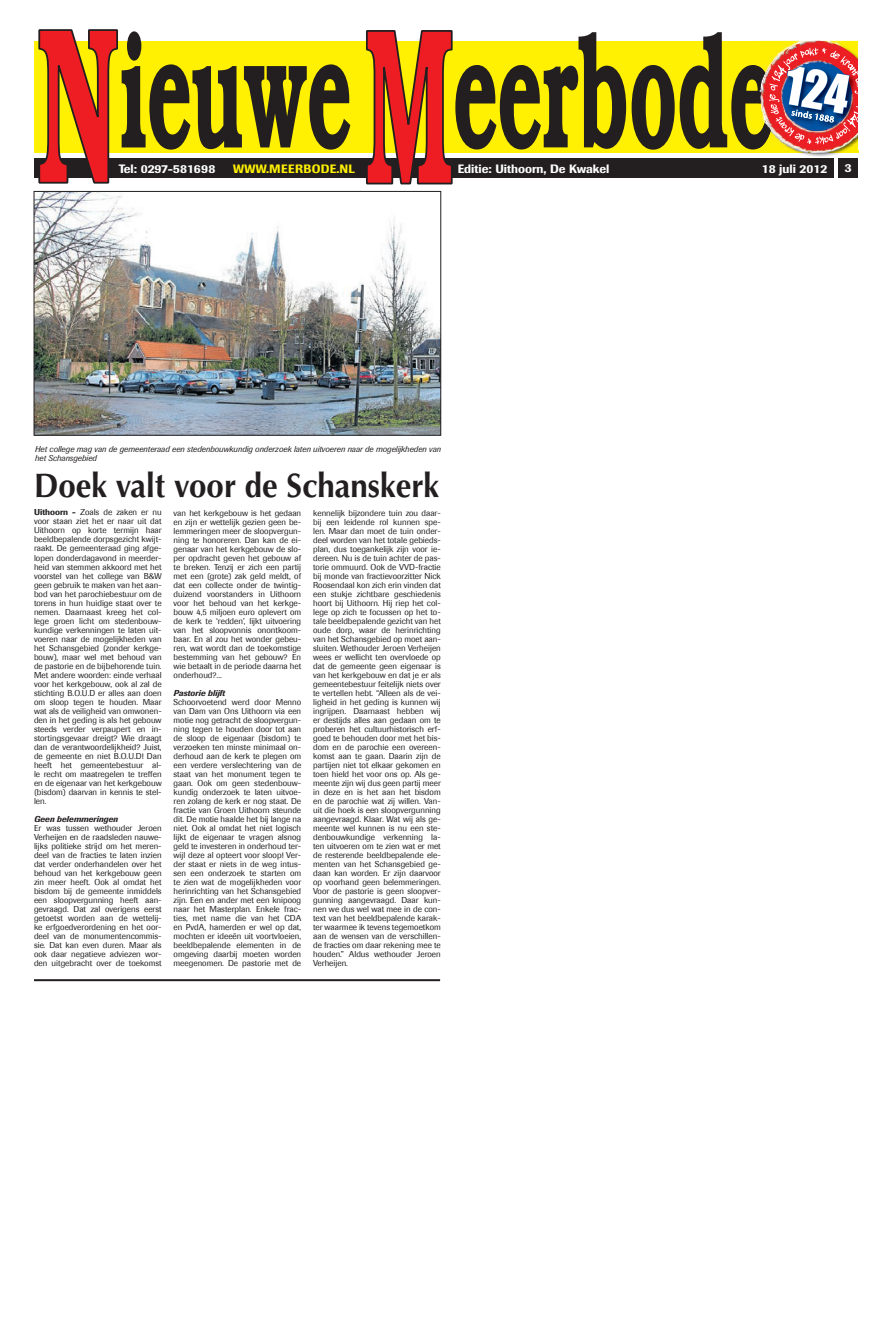
<style>
.page{position:relative;width:893px;height:1333px;background:#fff}
.page>*{position:absolute;margin:0;border:0;box-sizing:border-box;transform-origin:0 0}
.t1{font:700 34px "Optima";color:#231f20;scale:.92 1}
.t2{font:500 12px "Imago";color:#fff}
.t3{font:500 12px "Imago";letter-spacing:.03em;color:#fff101}
.t4{font:8.5px/9px "Imago";color:#231f20;text-align:justify}
.t5{font:italic 8.5px/9px "Imago";color:#231f20}
.t6{font:italic 500 8.5px "Imago";color:#231f20}
.s1{font-weight:500}
</style>
<div class="page">
<img style="left:36px;top:193px;width:403px;height:240px">
<div style="left:34px;top:191px;width:407px;height:244px;border:1px solid #231f20"></div>
<div style="left:838px;top:158px;width:20px;height:20px;background:#231f20"></div>
<div style="left:34px;top:41px;width:825px;height:111px;background:#fff101"></div>
<div style="left:34px;top:158px;width:799px;height:20px;background:#231f20"></div>
<svg style="left:365px;top:30px;width:261px;height:154px"></svg>
<svg style="left:38px;top:29px;width:312px;height:155px"></svg>
<hr style="left:34px;top:979px;width:406px;height:2px;background:#231f20">
<svg style="left:632px;top:32px;width:227px;height:123px"></svg>
<h2 class="t2" style="left:119px;top:161px;width:98px">Tel: 0297-581698</h2>
<h2 class="t3" style="left:233px;top:161px;width:123px">WWW.MEERBODE.NL</h2>
<h2 class="t2" style="left:458px;top:162px;width:153px">Editie: Uithoorn, De Kwakel</h2>
<h2 class="t2" style="left:762px;top:161px;width:67px">18 juli 2012</h2>
<h2 class="t2" style="left:845px;top:161px;width:8px">3</h2>
<p class="t5" style="left:35px;top:445px;width:408px">Het college mag van de gemeenteraad een stedenbouwkundig onderzoek laten uitvoeren naar de mogelijkheden van het Schansgebied</p>
<h1 class="t1" style="left:34px;top:465px;width:442px">Doek valt voor de Schanskerk</h1>
<p class="t4" style="left:34px;top:508px;width:129px"><span class="s1">Uithoorn -</span> Zoals de zaken er nu voor staan ziet het er naar uit dat Uithoorn op korte termijn haar beeldbepalende dorpsgezicht kwijt&shy;raakt. De gemeenteraad ging afge&shy;lopen donderdagavond in meerder&shy;heid van stemmen akkoord met het voorstel van het college van B&amp;W geen gebruik te maken van het aan&shy;bod van het parochiebestuur om de torens in hun huidige staat over te nemen. Daarnaast kreeg het col&shy;lege groen licht om stedenbouw&shy;kundige verkenningen te laten uit&shy;voeren naar de mogelijkheden van het Schansgebied (zonder kerkge&shy;bouw), maar wel met behoud van de pastorie en de bijbehorende tuin.<br>Met andere woorden: einde verhaal voor het kerkgebouw, ook al zal de stichting B.O.U.D er alles aan doen om sloop tegen te houden. Maar wat als de veiligheid van omwonen&shy;den in het geding is als het gebouw steeds verder verpaupert en in&shy;stortingsgevaar dreigt? Wie draagt dan de verantwoordelijkheid? Juist, de gemeente en niet B.O.U.D! Dan heeft het gemeentebestuur al&shy;le recht om maatregelen te treffen en de eigenaar van het kerkgebouw (bisdom) daarvan in kennis te stel&shy;len.</p>
<p class="t6" style="left:34px;top:813px;width:86px">Geen belemmeringen</p>
<p class="t4" style="left:34px;top:823px;width:129px">Er was tussen wethouder Jeroen Verheijen en de raadsleden nauwe&shy;lijks politieke strijd om het meren&shy;deel van de fracties te laten inzien dat verder onderhandelen over het behoud van het kerkgebouw geen zin meer heeft. Ook al omdat het bisdom bij de gemeente inmiddels een sloopvergunning heeft aan&shy;gevraagd. Dat zal overigens eerst getoetst worden aan de wettelij&shy;ke erfgoedverordening en het oor&shy;deel van de monumentencommis&shy;sie. Dat kan even duren. Maar als ook daar negatieve adviezen wor&shy;den uitgebracht over de toekomst</p>
<p class="t4" style="left:174px;top:508px;width:129px">van het kerkgebouw is het gedaan en zijn er wettelijk gezien geen be&shy;lemmeringen meer de sloopvergun&shy;ning te honoreren. Dan kan de ei&shy;genaar van het kerkgebouw de slo&shy;per opdracht geven het gebouw af te breken. Tenzij er zich een partij met een (grote) zak geld meldt, of dat een collecte onder de twintig&shy;duizend voorstanders in Uithoorn voor het behoud van het kerkge&shy;bouw 4,5 miljoen euro oplevert om de kerk te ‘redden’, lijkt uitvoering van het sloopvonnis onontkoom&shy;baar. En al zou het wonder gebeu&shy;ren, wat wordt dan de toekomstige bestemming van het gebouw? En wie betaalt in de periode daarna het onderhoud?...</p>
<p class="t6" style="left:174px;top:687px;width:53px">Pastorie blijft</p>
<p class="t4" style="left:174px;top:697px;width:129px">Schoorvoetend werd door Menno van Dam van Ons Uithoorn via een motie nog getracht de sloopvergun&shy;ning tegen te houden door tot aan de sloop de eigenaar (bisdom) te verzoeken ten minste minimaal on&shy;derhoud aan de kerk te plegen om een verdere verslechtering van de staat van het monument tegen te gaan. Ook om geen stedenbouw&shy;kundig onderzoek te laten uitvoe&shy;ren zolang de kerk er nog staat. De fractie van Groen Uithoorn steunde dit. De motie haalde het bij lange na niet. Ook al omdat het niet logisch lijkt de eigenaar te vragen alsnog geld te investeren in onderhoud ter&shy;wijl deze al opteert voor sloop! Ver&shy;der staat er niets in de weg intus&shy;sen een onderzoek te starten om te zien wat de mogelijkheden voor herinrichting van het Schansgebied zijn. Een en ander met een knipoog naar het Masterplan. Enkele frac&shy;ties, met name die van het CDA en PvdA, hamerden er wel op dat, mochten er ideeën uit voortvloeien, beeldbepalende elementen in de omgeving daarbij moeten worden meegenomen. De pastorie met de</p>
<p class="t4" style="left:313px;top:508px;width:129px">kennelijk bijzondere tuin zou daar&shy;bij een leidende rol kunnen spe&shy;len. Maar dan moet de tuin onder&shy;deel worden van het totale gebieds&shy;plan, dus toegankelijk zijn voor ie&shy;dereen. Nu is de tuin achter de pas&shy;torie ommuurd. Ook de VVD-fractie bij monde van fractievoorzitter Nick Roosendaal kon zich erin vinden dat een stukje zichtbare geschiedenis hoort bij Uithoorn. Hij riep het col&shy;lege op zich te focussen op het to&shy;tale beeldbepalende gezicht van het oude dorp, waar de herinrichting van het Schansgebied op moet aan&shy;sluiten. Wethouder Jeroen Verheijen wees er wellicht ten overvloede op dat de gemeente geen eigenaar is van het kerkgebouw en dat je er als gemeentebestuur feitelijk niets over te vertellen hebt. “Alleen als de vei&shy;ligheid in het geding is kunnen wij ingrijpen. Daarnaast hebben wij er destijds alles aan gedaan om te proberen het cultuurhistorisch erf&shy;goed te behouden door met het bis&shy;dom en de parochie een overeen&shy;komst aan te gaan. Daarin zijn de partijen niet tot elkaar gekomen en toen hield het voor ons op. Als ge&shy;meente zijn wij dus geen partij meer in deze en is het aan het bisdom en de parochie wat zij willen. Van&shy;uit die hoek is een sloopvergunning aangevraagd. Klaar. Wat wij als ge&shy;meente wel kunnen is nu een ste&shy;denbouwkundige verkenning la&shy;ten uitvoeren om te zien wat er met de resterende beeldbepalende ele&shy;menten van het Schansgebied ge&shy;daan kan worden. Er zijn daarvoor op voorhand geen belemmeringen.<br>Voor de pastorie is geen sloopver&shy;gunning aangevraagd. Daar kun&shy;nen we dus wel wat mee in de con&shy;text van het beeldbepalende karak&shy;ter waarmee ik tevens tegemoetkom aan de wensen van de verschillen&shy;de fracties om daar rekening mee te houden.” Aldus wethouder Jeroen Verheijen.</p>
</div>
